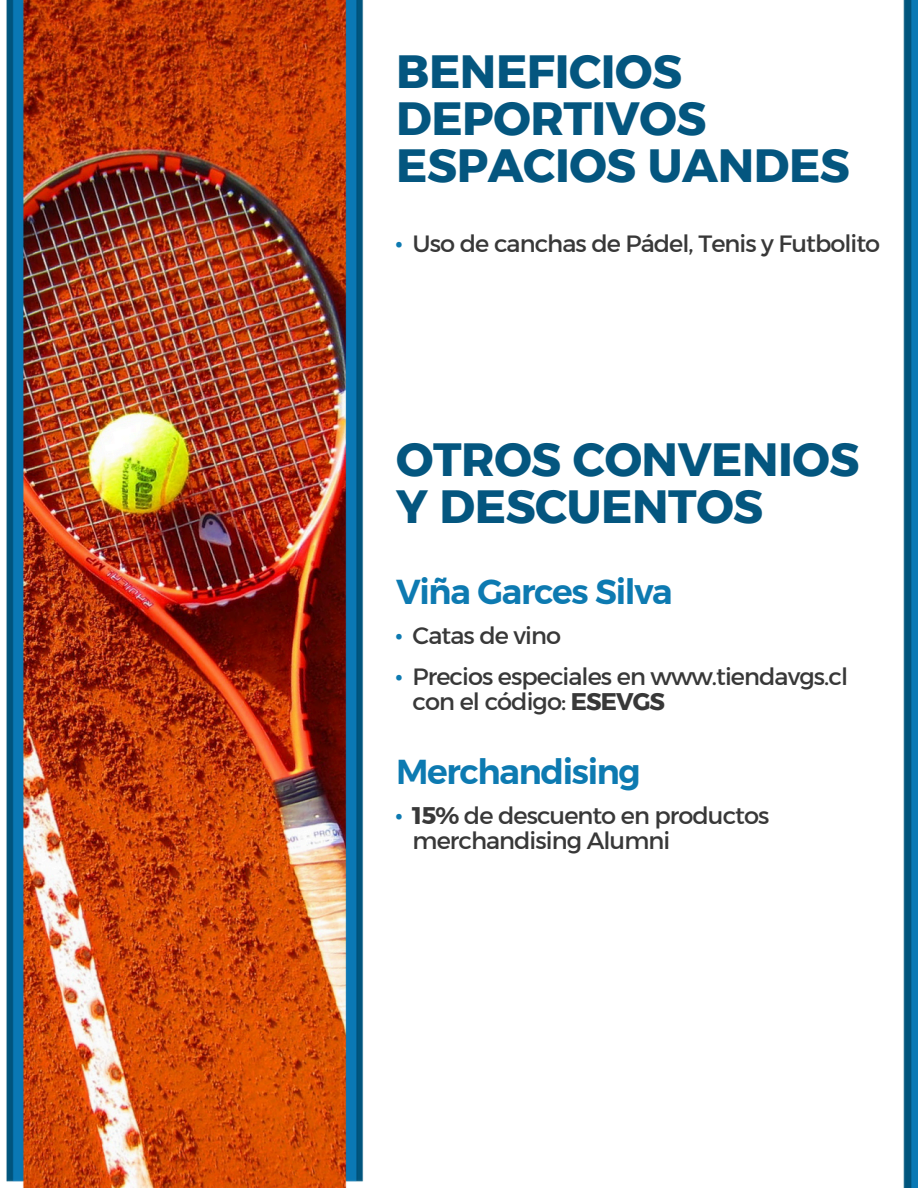
<style>
.page{position:relative;width:918px;height:1188px;background:#fff}
.page>*{position:absolute;margin:0;border:0;box-sizing:border-box;transform-origin:0 0}
.t1{font:46.5px/47.2px "Kief Montaser Bold";letter-spacing:-.01em;color:#04567f}
.t2{font:700 34.5px "Kief Montaser Semi";letter-spacing:-.04em;color:#0d7ab1}
.t3{font:24px "Kief Montaser Regular";letter-spacing:-.04em;color:#383838}
.s1{font-family:"Kief Montaser Black";color:#0d7ab1}
.s2{font-family:"Kief Montaser Bold"}
</style>
<div class="page">
<img style="left:6px;top:0;width:912px;height:1188px">
<h1 class="t1" style="left:396px;top:47px;width:455px">BENEFICIOS<br>DEPORTIVOS<br>ESPACIOS UANDES</h1>
<p class="t3" style="left:396px;top:229px;width:486px"><span class="s1">·</span> Uso de canchas de Pádel, Tenis y Futbolito</p>
<p class="t1" style="left:396px;top:436px;width:465px">OTROS CONVENIOS<br>Y DESCUENTOS</p>
<p class="t2" style="left:396px;top:570px;width:278px">Viña Garces Silva</p>
<h1 class="t3" style="left:396px;top:621px;width:166px"><span class="s1">·</span> Catas de vino</h1>
<p class="t3" style="left:396px;top:662px;width:453px"><span class="s1">·</span> Precios especiales en www.tiendavgs.cl</p>
<h2 class="t3" style="left:413px;top:687px;width:254px">con el código: <span class="s2">ESEVGS</span></h2>
<p class="t2" style="left:396px;top:750px;width:246px">Merchandising</p>
<h2 class="t3" style="left:396px;top:801px;width:375px"><span class="s1">·</span> <span class="s2">15%</span> de descuento en productos</h2>
<p class="t3" style="left:413px;top:826px;width:259px">merchandising Alumni</p>
</div>
